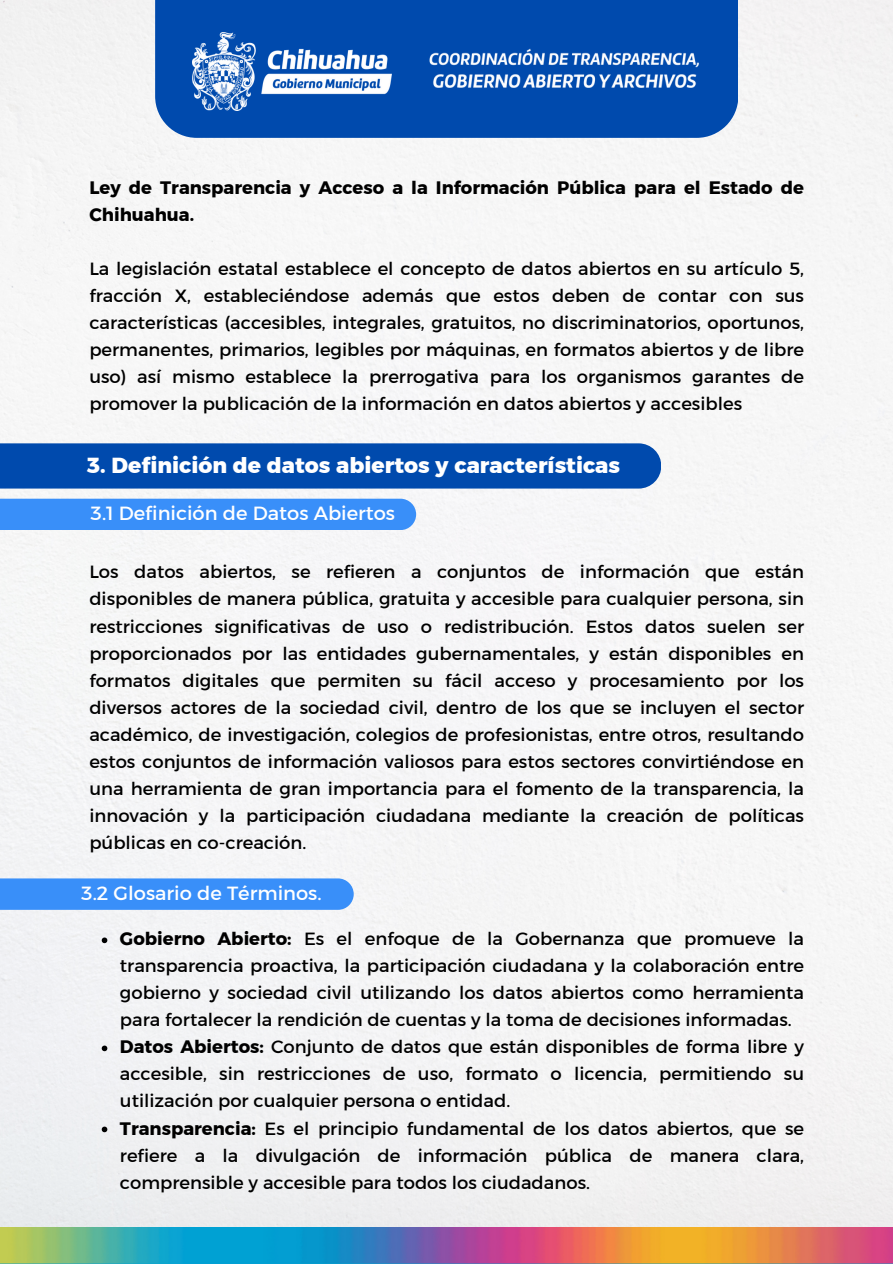
<style>
.page{position:relative;width:893px;height:1264px;background:#fff}
.page>*{position:absolute;margin:0;border:0;box-sizing:border-box;transform-origin:0 0}
.t1{font:700 21.75px "Kief Montaser Extra";color:#fff}
.t2{font:19.5px "Kief Montaser Regular";color:#fff}
.t3{font:18px/27px "Kief Montaser Regular";color:#000;text-align:justify}
.t4{font:18px/27px "Kief Montaser Bold";color:#000}
.s1{font-family:"Kief Montaser Bold"}
</style>
<div class="page">
<div style="left:0;top:0;width:892px;height:1227px;background:#f6f6f6"></div>
<div style="left:155px;top:0;width:583px;height:138px;background:#004aad"></div>
<img style="left:192px;top:32px;width:199px;height:78px">
<img style="left:429px;top:48px;width:270px;height:40px">
<img style="left:0;top:1227px;width:892px;height:36px">
<div style="left:0;top:443px;width:661px;height:45px;background:#004aad"></div>
<div style="left:0;top:498px;width:416px;height:32px;background:#398ff9"></div>
<div style="left:0;top:878px;width:354px;height:31px;background:#398ff9"></div>
<svg style="left:102px;top:937px;width:5px;height:6px"></svg>
<svg style="left:102px;top:1045px;width:5px;height:6px"></svg>
<svg style="left:102px;top:1126px;width:5px;height:6px"></svg>
<p class="t4" style="left:89px;top:174px;width:716px">Ley de Transparencia y Acceso a la Información Pública para el Estado de<br>Chihuahua.</p>
<p class="t3" style="left:89px;top:255px;width:716px">La legislación estatal establece el concepto de datos abiertos en su artículo 5, fracción X, estableciéndose además que estos deben de contar con sus características (accesibles, integrales, gratuitos, no discriminatorios, oportunos, permanentes, primarios, legibles por máquinas, en formatos abiertos y de libre uso) así mismo establece la prerrogativa para los organismos garantes de promover la publicación de la información en datos abiertos y accesibles</p>
<h2 class="t1" style="left:87px;top:452px;width:534px">3. Definición de datos abiertos y características</h2>
<p class="t2" style="left:91px;top:501px;width:306px">3.1 Definición de Datos Abiertos</p>
<h1 class="t3" style="left:89px;top:558px;width:716px">Los datos abiertos, se refieren a conjuntos de información que están disponibles de manera pública, gratuita y accesible para cualquier persona, sin restricciones significativas de uso o redistribución. Estos datos suelen ser proporcionados por las entidades gubernamentales, y están disponibles en formatos digitales que permiten su fácil acceso y procesamiento por los diversos actores de la sociedad civil, dentro de los que se incluyen el sector académico, de investigación, colegios de profesionistas, entre otros, resultando estos conjuntos de información valiosos para estos sectores convirtiéndose en una herramienta de gran importancia para el fomento de la transparencia, la innovación y la participación ciudadana mediante la creación de políticas públicas en co-creación.</h1>
<p class="t2" style="left:81px;top:880px;width:242px">3.2 Glosario de Términos.</p>
<p class="t3" style="left:120px;top:925px;width:685px"><span class="s1">Gobierno Abierto:</span> Es el enfoque de la Gobernanza que promueve la transparencia proactiva, la participación ciudadana y la colaboración entre gobierno y sociedad civil utilizando los datos abiertos como herramienta para fortalecer la rendición de cuentas y la toma de decisiones informadas.</p>
<p class="t3" style="left:120px;top:1033px;width:685px"><span class="s1">Datos Abiertos:</span> Conjunto de datos que están disponibles de forma libre y accesible, sin restricciones de uso, formato o licencia, permitiendo su utilización por cualquier persona o entidad.</p>
<p class="t3" style="left:120px;top:1114px;width:685px"><span class="s1">Transparencia:</span> Es el principio fundamental de los datos abiertos, que se refiere a la divulgación de información pública de manera clara, comprensible y accesible para todos los ciudadanos.</p>
</div>
